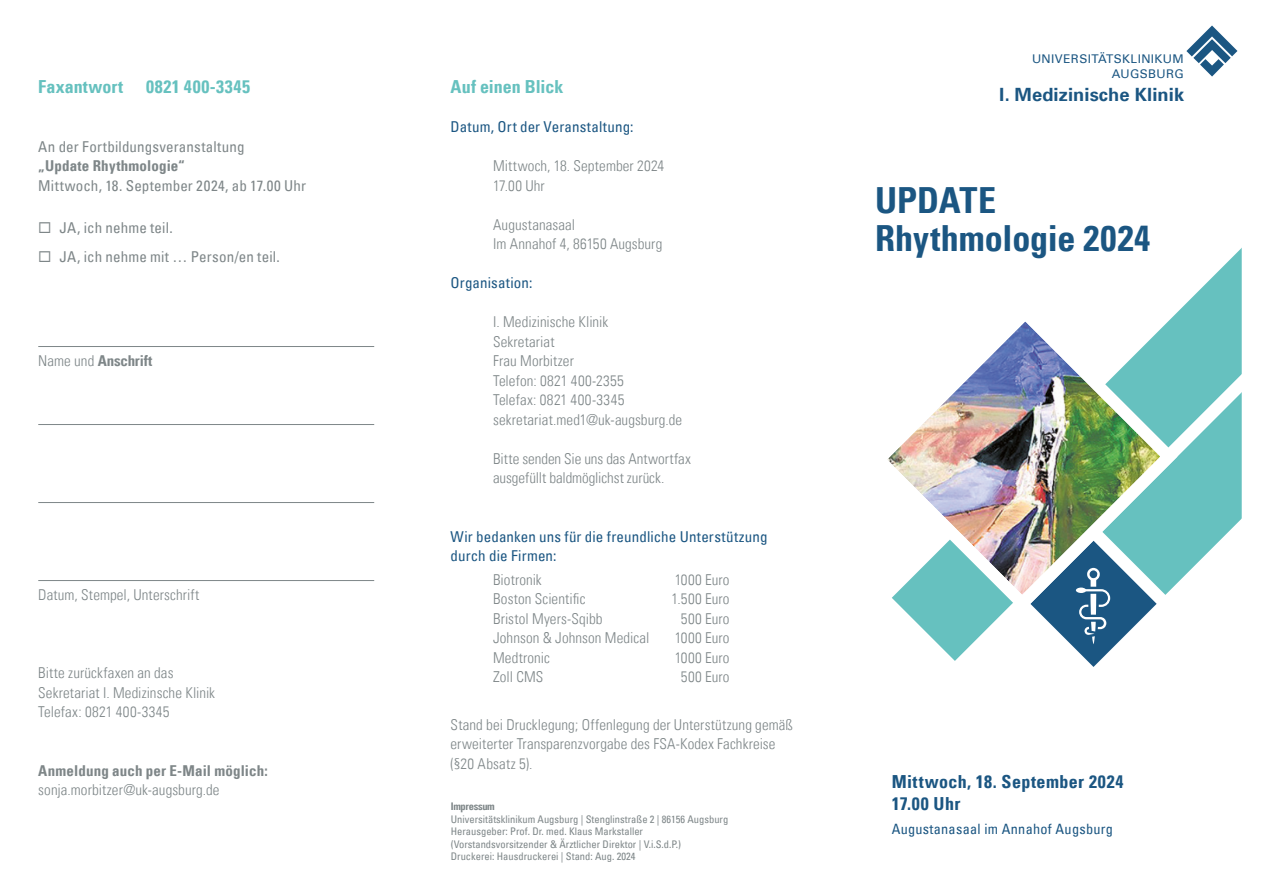
<style>
.page{position:relative;width:1263px;height:893px;background:#fff}
.page>*{position:absolute;margin:0;border:0;box-sizing:border-box;transform-origin:0 0}
.t1{font:36px/37.5px "Univers Com 67 Bold Cond";color:#1b5682}
.t2{font:700 18.3px "Univers Com 65";letter-spacing:.005em;color:#1b5682}
.t3{font:18px/22.5px "Univers Com 67 Bold Cond";letter-spacing:.025em;color:#1b5682}
.t4{font:18px "Univers Com 67 Bold Cond";letter-spacing:.015em;color:#66c1bf}
.t5{font:18px "Univers Com 67 Bold Cond";letter-spacing:.035em;color:#66c1bf}
.t6{font:15px/19.5px "Univers Com 47 Light Cond";letter-spacing:.005em;color:#7e8688}
.t7{font:condensed 15px/29.5px "Univers Com 57";letter-spacing:.01em;color:#7e8688}
.t8{font:condensed 15px/19.5px "Univers Com 57";letter-spacing:.01em;color:#1b5682}
.t9{font:15px "Univers Com 67 Bold Cond";letter-spacing:.01em;color:#7e8688}
.t10{font:15px "Univers Com 67 Bold Cond";letter-spacing:-.015em;color:#7e8688}
.t11{font:condensed 14.25px "Univers Com 57";letter-spacing:.02em;color:#1b5682}
.t12{font:12px/14.2px "Univers Com 55 Roman";letter-spacing:.03em;color:#1b5682;text-align:right}
.t13{font:condensed 10.5px/12.6px "Univers Com 57";color:#7e8688}
.t14{font:10.5px "Univers Com 67 Bold Cond";letter-spacing:-.03em;color:#7e8688}
.s1{font-family:"Univers Com 47 Light Cond"}
</style>
<div class="page">
<svg style="left:1186px;top:26px;width:51px;height:51px"></svg>
<svg style="left:914px;top:248px;width:327px;height:413px"></svg>
<img style="left:887px;top:296px;width:299px;height:324px">
<img style="left:1030px;top:371px;width:211px;height:296px">
<hr style="left:38px;top:346px;width:336px;height:1px;background:#7e8688">
<hr style="left:38px;top:424px;width:336px;height:1px;background:#7e8688">
<hr style="left:38px;top:502px;width:336px;height:1px;background:#7e8688">
<hr style="left:38px;top:580px;width:336px;height:1px;background:#7e8688">
<p class="t4" style="left:38px;top:76px;width:87px">Faxantwort</p>
<p class="t5" style="left:146px;top:76px;width:105px">0821 400-3345</p>
<p class="t7" style="left:38px;top:131px;width:208px">An der Fortbildungsveranstaltung</p>
<p class="t9" style="left:38px;top:156px;width:148px">„Update Rhythmologie“</p>
<p class="t7" style="left:38px;top:170px;width:269px">Mittwoch, 18. September 2024, ab 17.00 Uhr</p>
<p class="t7" style="left:60px;top:212px;width:222px">JA, ich nehme teil.<br>JA, ich nehme mit … Person/en teil.</p>
<p class="t10" style="left:38px;top:351px;width:116px"><span class="s1">Name und</span> Anschrift</p>
<p class="t6" style="left:38px;top:585px;width:163px">Datum, Stempel, Unterschrift</p>
<p class="t6" style="left:38px;top:663px;width:178px">Bitte zurückfaxen an das<br>Sekretariat I. Medizinsche Klinik<br>Telefax: 0821 400-3345</p>
<p class="t9" style="left:38px;top:761px;width:231px">Anmeldung auch per E-Mail möglich:</p>
<p class="t6" style="left:38px;top:780px;width:183px">sonja.morbitzer@uk-augsburg.de</p>
<p class="t4" style="left:451px;top:76px;width:114px">Auf einen Blick</p>
<p class="t8" style="left:451px;top:117px;width:185px">Datum, Ort der Veranstaltung:</p>
<p class="t6" style="left:493px;top:156px;width:173px">Mittwoch, 18. September 2024<br>17.00 Uhr</p>
<p class="t6" style="left:493px;top:214px;width:171px">Augustanasaal<br>Im Annahof 4, 86150 Augsburg</p>
<p class="t8" style="left:451px;top:273px;width:83px">Organisation:</p>
<p class="t6" style="left:493px;top:312px;width:191px">I. Medizinische Klinik<br>Sekretariat<br>Frau Morbitzer<br>Telefon: 0821 400-2355<br>Telefax: 0821 400-3345 sekretariat.med1@uk-augsburg.de</p>
<p class="t6" style="left:493px;top:448px;width:199px">Bitte senden Sie uns das Antwortfax ausgefüllt baldmöglichst zurück.</p>
<p class="t8" style="left:451px;top:526px;width:319px">Wir bedanken uns für die freundliche Unterstützung durch die Firmen:</p>
<p class="t6" style="left:493px;top:570px;width:50px">Biotronik</p>
<p class="t6" style="left:675px;top:570px;width:56px">1000 Euro</p>
<p class="t6" style="left:493px;top:589px;width:94px">Boston Scientific</p>
<p class="t6" style="left:671px;top:589px;width:60px">1.500 Euro</p>
<p class="t6" style="left:493px;top:609px;width:111px">Bristol Myers-Sqibb</p>
<p class="t6" style="left:681px;top:609px;width:50px">500 Euro</p>
<p class="t6" style="left:493px;top:628px;width:158px">Johnson &amp; Johnson Medical</p>
<p class="t6" style="left:675px;top:628px;width:56px">1000 Euro</p>
<p class="t6" style="left:493px;top:648px;width:58px">Medtronic</p>
<p class="t6" style="left:675px;top:648px;width:56px">1000 Euro</p>
<p class="t6" style="left:493px;top:667px;width:52px">Zoll CMS</p>
<p class="t6" style="left:681px;top:667px;width:50px">500 Euro</p>
<p class="t6" style="left:451px;top:715px;width:344px">Stand bei Drucklegung; Offenlegung der Unterstützung gemäß erweiterter Transparenzvorgabe des FSA-Kodex Fachkreise (§20 Absatz 5).</p>
<p class="t14" style="left:451px;top:800px;width:46px">Impressum</p>
<p class="t13" style="left:451px;top:812px;width:279px">Universitätsklinikum Augsburg | Stenglinstraße 2 | 86156 Augsburg Herausgeber: Prof. Dr. med. Klaus Markstaller (Vorstandsvorsitzender &amp; Ärztlicher Direktor | V.i.S.d.P.)<br>Druckerei: Hausdruckerei | Stand: Aug. 2024</p>
<p class="t12" style="left:1032px;top:52px;width:153px">UNIVERSITÄTSKLINIKUM<br>AUGSBURG</p>
<p class="t2" style="left:999px;top:84px;width:186px">I. Medizinische Klinik</p>
<h1 class="t1" style="left:875px;top:181px;width:277px">UPDATE<br>Rhythmologie 2024</h1>
<p class="t3" style="left:892px;top:770px;width:233px">Mittwoch, 18. September 2024<br>17.00 Uhr</p>
<p class="t11" style="left:892px;top:820px;width:223px">Augustanasaal im Annahof Augsburg</p>
</div>
